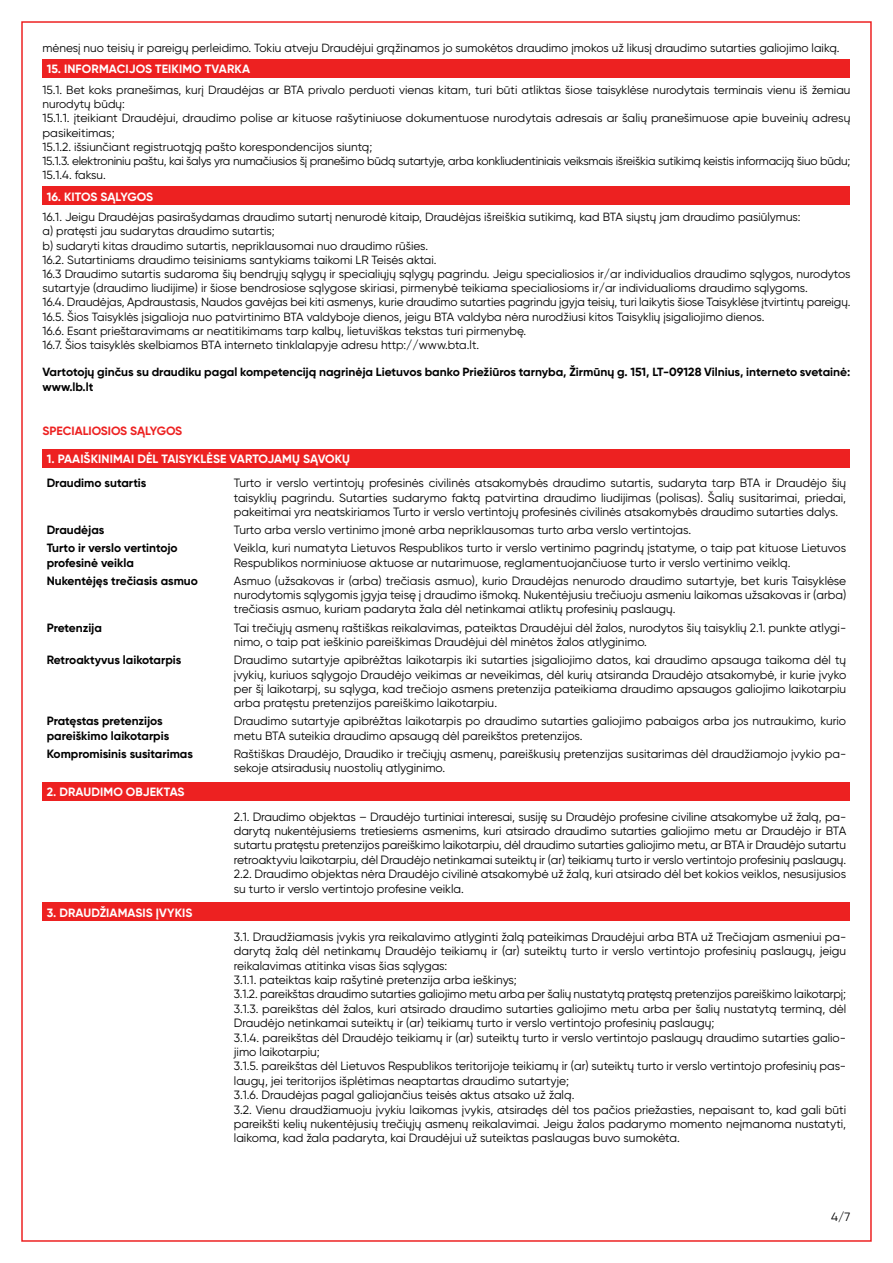
<style>
.page{position:relative;width:893px;height:1263px;background:#fff}
.page>*{position:absolute;margin:0;border:0;box-sizing:border-box;transform-origin:0 0}
.t1{font:12px/14.4px "Gilroy";color:#000}
.t2{font:700 12px/14.4px "Gilroy";color:#000}
.t3{font:700 12px "Gilroy";letter-spacing:.01em;color:#fff}
.t4{font:700 12px "Gilroy";letter-spacing:-.005em;color:#ed2121}
.t5{font:11.85px/14.2px "Gilroy";color:#000}
.t6{font:700 11.85px/14.4px "Gilroy";color:#000}
</style>
<div class="page">
<div style="left:43px;top:59px;width:807px;height:19px;background:#ed2121"></div>
<div style="left:43px;top:187px;width:807px;height:18px;background:#ed2121"></div>
<div style="left:43px;top:449px;width:807px;height:18px;background:#ed2121"></div>
<div style="left:43px;top:782px;width:807px;height:19px;background:#ed2121"></div>
<div style="left:43px;top:903px;width:807px;height:18px;background:#ed2121"></div>
<p class="t5" style="left:43px;top:41px;width:799px">mėnesį nuo teisių ir pareigų perleidimo. Tokiu atveju Draudėjui grąžinamos jo sumokėtos draudimo įmokos už likusį draudimo sutarties galiojimo laiką.</p>
<p class="t3" style="left:47px;top:62px;width:205px">15. INFORMACIJOS TEIKIMO TVARKA</p>
<p class="t5" style="left:43px;top:82px;width:809px">15.1. Bet koks pranešimas, kurį Draudėjas ar BTA privalo perduoti vienas kitam, turi būti atliktas šiose taisyklėse nurodytais terminais vienu iš žemiau nurodytų būdų:<br>15.1.1. įteikiant Draudėjui, draudimo polise ar kituose rašytiniuose dokumentuose nurodytais adresais ar šalių pranešimuose apie buveinių adresų pasikeitimas;<br>15.1.2. išsiunčiant registruotąją pašto korespondencijos siuntą;<br>15.1.3. elektroniniu paštu, kai šalys yra numačiusios šį pranešimo būdą sutartyje, arba konkliudentiniais veiksmais išreiškia sutikimą keistis informaciją šiuo būdu; 15.1.4. faksu.</p>
<p class="t3" style="left:47px;top:189px;width:108px">16. KITOS SĄLYGOS</p>
<p class="t5" style="left:43px;top:210px;width:809px">16.1. Jeigu Draudėjas pasirašydamas draudimo sutartį nenurodė kitaip, Draudėjas išreiškia sutikimą, kad BTA siųstų jam draudimo pasiūlymus:<br>a) pratęsti jau sudarytas draudimo sutartis;<br>b) sudaryti kitas draudimo sutartis, nepriklausomai nuo draudimo rūšies.<br>16.2. Sutartiniams draudimo teisiniams santykiams taikomi LR Teisės aktai.<br>16.3 Draudimo sutartis sudaroma šių bendrųjų sąlygų ir specialiųjų sąlygų pagrindu. Jeigu specialiosios ir/ar individualios draudimo sąlygos, nurodytos sutartyje (draudimo liudijime) ir šiose bendrosiose sąlygose skiriasi, pirmenybė teikiama specialiosioms ir/ar individualioms draudimo sąlygoms.<br>16.4. Draudėjas, Apdraustasis, Naudos gavėjas bei kiti asmenys, kurie draudimo sutarties pagrindu įgyja teisių, turi laikytis šiose Taisyklėse įtvirtintų pareigų.<br>16.5. Šios Taisyklės įsigalioja nuo patvirtinimo BTA valdyboje dienos, jeigu BTA valdyba nėra nurodžiusi kitos Taisyklių įsigaliojimo dienos.<br>16.6. Esant prieštaravimams ar neatitikimams tarp kalbų, lietuviškas tekstas turi pirmenybę.<br>16.7. Šios taisyklės skelbiamos BTA interneto tinklalapyje adresu http://www.bta.lt.</p>
<p class="t6" style="left:43px;top:365px;width:809px">Vartotojų ginčus su draudiku pagal kompetenciją nagrinėja Lietuvos banko Priežiūros tarnyba, Žirmūnų g. 151, LT-09128 Vilnius, interneto svetainė: www.lb.lt</p>
<p class="t4" style="left:43px;top:423px;width:141px">SPECIALIOSIOS SĄLYGOS</p>
<p class="t3" style="left:47px;top:451px;width:305px">1. PAAIŠKINIMAI DĖL TAISYKLĖSE VARTOJAMŲ SĄVOKŲ</p>
<p class="t2" style="left:47px;top:476px;width:101px">Draudimo sutartis</p>
<p class="t1" style="left:234px;top:476px;width:614px;text-align:justify">Turto ir verslo vertintojų profesinės civilinės atsakomybės draudimo sutartis, sudaryta tarp BTA ir Draudėjo šių taisyklių pagrindu. Sutarties sudarymo faktą patvirtina draudimo liudijimas (polisas). Šalių susitarimai, priedai, pakeitimai yra neatskiriamos Turto ir verslo vertintojų profesinės civilinės atsakomybės draudimo sutarties dalys.</p>
<p class="t2" style="left:47px;top:523px;width:59px">Draudėjas</p>
<p class="t1" style="left:234px;top:522px;width:459px">Turto arba verslo vertinimo įmonė arba nepriklausomas turto arba verslo vertintojas.</p>
<p class="t2" style="left:47px;top:541px;width:132px">Turto ir verslo vertintojo profesinė veikla</p>
<p class="t1" style="left:234px;top:541px;width:614px">Veikla, kuri numatyta Lietuvos Respublikos turto ir verslo vertinimo pagrindų įstatyme, o taip pat kituose Lietuvos<br>Respublikos norminiuose aktuose ar nutarimuose, reglamentuojančiuose turto ir verslo vertinimo veiklą.</p>
<p class="t2" style="left:47px;top:573px;width:153px">Nukentėjęs trečiasis asmuo</p>
<p class="t1" style="left:234px;top:573px;width:614px;text-align:justify">Asmuo (užsakovas ir (arba) trečiasis asmuo), kurio Draudėjas nenurodo draudimo sutartyje, bet kuris Taisyklėse nurodytomis sąlygomis įgyja teisę į draudimo išmoką. Nukentėjusiu trečiuoju asmeniu laikomas užsakovas ir (arba) trečiasis asmuo, kuriam padaryta žala dėl netinkamai atliktų profesinių paslaugų.</p>
<p class="t2" style="left:47px;top:620px;width:57px">Pretenzija</p>
<p class="t1" style="left:234px;top:620px;width:614px">Tai trečiųjų asmenų raštiškas reikalavimas, pateiktas Draudėjui dėl žalos, nurodytos šių taisyklių 2.1. punkte atlygi&shy;nimo, o taip pat ieškinio pareiškimas Draudėjui dėl minėtos žalos atlyginimo.</p>
<p class="t2" style="left:47px;top:653px;width:136px">Retroaktyvus laikotarpis</p>
<p class="t1" style="left:234px;top:653px;width:614px;text-align:justify">Draudimo sutartyje apibrėžtas laikotarpis iki sutarties įsigaliojimo datos, kai draudimo apsauga taikoma dėl tų įvykių, kuriuos sąlygojo Draudėjo veikimas ar neveikimas, dėl kurių atsiranda Draudėjo atsakomybė, ir kurie įvyko per šį laikotarpį, su sąlyga, kad trečiojo asmens pretenzija pateikiama draudimo apsaugos galiojimo laikotarpiu arba pratęstu pretenzijos pareiškimo laikotarpiu.</p>
<p class="t2" style="left:47px;top:714px;width:124px">Pratęstas pretenzijos pareiškimo laikotarpis</p>
<p class="t1" style="left:234px;top:714px;width:614px">Draudimo sutartyje apibrėžtas laikotarpis po draudimo sutarties galiojimo pabaigos arba jos nutraukimo, kurio metu BTA suteikia draudimo apsaugą dėl pareikštos pretenzijos.</p>
<p class="t2" style="left:47px;top:746px;width:148px">Kompromisinis susitarimas</p>
<p class="t1" style="left:234px;top:746px;width:614px">Raštiškas Draudėjo, Draudiko ir trečiųjų asmenų, pareiškusių pretenzijas susitarimas dėl draudžiamojo įvykio pa&shy;sekoje atsiradusių nuostolių atlyginimo.</p>
<p class="t3" style="left:47px;top:785px;width:139px">2. DRAUDIMO OBJEKTAS</p>
<p class="t1" style="left:234px;top:809px;width:614px;text-align:justify">2.1. Draudimo objektas – Draudėjo turtiniai interesai, susiję su Draudėjo profesine civiline atsakomybe už žalą, pa&shy;darytą nukentėjusiems tretiesiems asmenims, kuri atsirado draudimo sutarties galiojimo metu ar Draudėjo ir BTA sutartu pratęstu pretenzijos pareiškimo laikotarpiu, dėl draudimo sutarties galiojimo metu, ar BTA ir Draudėjo sutartu retroaktyviu laikotarpiu, dėl Draudėjo netinkamai suteiktų ir (ar) teikiamų turto ir verslo vertintojo profesinių paslaugų.<br>2.2. Draudimo objektas nėra Draudėjo civilinė atsakomybė už žalą, kuri atsirado dėl bet kokios veiklos, nesusijusios su turto ir verslo vertintojo profesine veikla.</p>
<p class="t3" style="left:47px;top:905px;width:147px">3. DRAUDŽIAMASIS ĮVYKIS</p>
<p class="t1" style="left:234px;top:929px;width:614px">3.1. Draudžiamasis įvykis yra reikalavimo atlyginti žalą pateikimas Draudėjui arba BTA už Trečiajam asmeniui pa&shy;darytą žalą dėl netinkamų Draudėjo teikiamų ir (ar) suteiktų turto ir verslo vertintojo profesinių paslaugų, jeigu reikalavimas atitinka visas šias sąlygas:<br>3.1.1. pateiktas kaip rašytinė pretenzija arba ieškinys;<br>3.1.2. pareikštas draudimo sutarties galiojimo metu arba per šalių nustatytą pratęstą pretenzijos pareiškimo laikotarpį; 3.1.3. pareikštas dėl žalos, kuri atsirado draudimo sutarties galiojimo metu arba per šalių nustatytą terminą, dėl Draudėjo netinkamai suteiktų ir (ar) teikiamų turto ir verslo vertintojo profesinių paslaugų;<br>3.1.4. pareikštas dėl Draudėjo teikiamų ir (ar) suteiktų turto ir verslo vertintojo paslaugų draudimo sutarties galio&shy;jimo laikotarpiu;<br>3.1.5. pareikštas dėl Lietuvos Respublikos teritorijoje teikiamų ir (ar) suteiktų turto ir verslo vertintojo profesinių pas&shy;laugų, jei teritorijos išplėtimas neaptartas draudimo sutartyje;<br>3.1.6. Draudėjas pagal galiojančius teisės aktus atsako už žalą.<br>3.2. Vienu draudžiamuoju įvykiu laikomas įvykis, atsiradęs dėl tos pačios priežasties, nepaisant to, kad gali būti pareikšti kelių nukentėjusių trečiųjų asmenų reikalavimai. Jeigu žalos padarymo momento neįmanoma nustatyti, laikoma, kad žala padaryta, kai Draudėjui už suteiktas paslaugas buvo sumokėta.</p>
<p class="t1" style="left:831px;top:1209px;width:21px">4/7</p>
</div>
